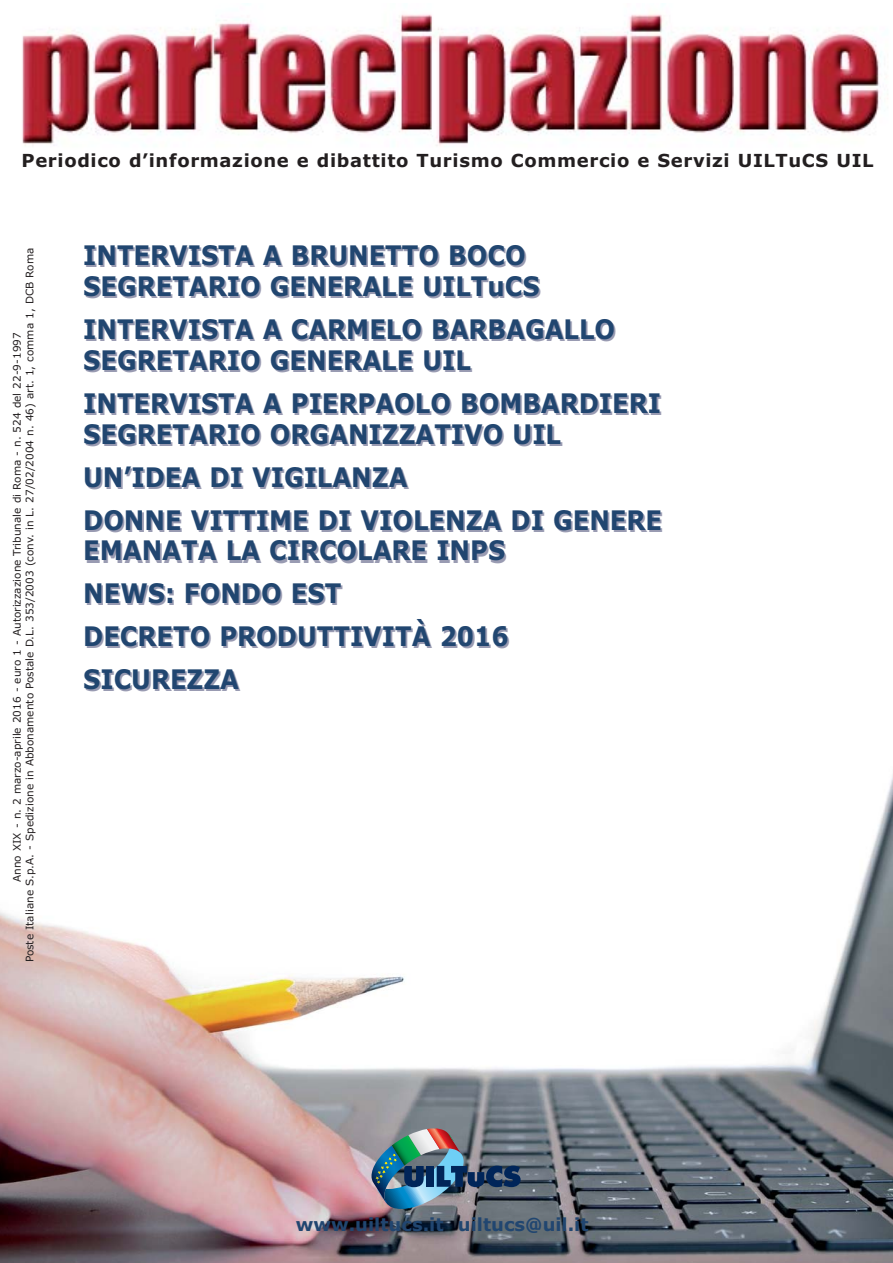
<style>
.page{position:relative;width:893px;height:1263px;background:#fff}
.page>*{position:absolute;margin:0;border:0;box-sizing:border-box;transform-origin:0 0}
.t1{font:700 27px/42.9px "Verdana";color:#214670;scale:.9 1}
.t2{font:700 18px "Verdana";letter-spacing:.035em;color:#231f20}
.t3{font:700 18px "Verdana";color:#214670}
.t4{font:10.5px/12.6px "Verdana";color:#231f20;text-align:center}
</style>
<div class="page">
<img style="left:0;top:775px;width:893px;height:488px">
<img style="left:22px;top:14px;width:860px;height:132px">
<img style="left:371px;top:1145px;width:5px;height:57px">
<img style="left:376px;top:1128px;width:145px;height:81px">
<p class="t2" style="left:22px;top:153px;width:854px">Periodico d’informazione e dibattito Turismo Commercio e Servizi UILTuCS UIL</p>
<p class="t4" style="left:12px;top:962px;width:716px;rotate:-90deg">Anno XIX - n. 2 marzo-aprile 2016 - euro 1 - Autorizzazione Tribunale di Roma - n. 524 del 22-9-1997<br>Poste Italiane S.p.A. - Spedizione in Abbonamento Postale D.L. 353/2003 (conv. in L. 27/02/2004 n. 46) art. 1, comma 1, DCB Roma</p>
<p class="t1" style="left:83px;top:242px;width:509px;line-height:30.9px">INTERVISTA A BRUNETTO BOCO<br>SEGRETARIO GENERALE UILTuCS</p>
<p class="t1" style="left:83px;top:316px;width:593px;line-height:30.9px">INTERVISTA A CARMELO BARBAGALLO<br>SEGRETARIO GENERALE UIL</p>
<p class="t1" style="left:83px;top:390px;width:644px;line-height:30.9px">INTERVISTA A PIERPAOLO BOMBARDIERI<br>SEGRETARIO ORGANIZZATIVO UIL</p>
<p class="t1" style="left:83px;top:458px;width:645px">UN’IDEA DI VIGILANZA<br>DONNE VITTIME DI VIOLENZA DI GENERE</p>
<p class="t1" style="left:83px;top:531px;width:474px">EMANATA LA CIRCOLARE INPS<br>NEWS: FONDO EST<br>DECRETO PRODUTTIVITÀ 2016<br>SICUREZZA</p>
<p class="t3" style="left:296px;top:1217px;width:294px">www.uiltucs.it uiltucs@uil.it</p>
</div>
